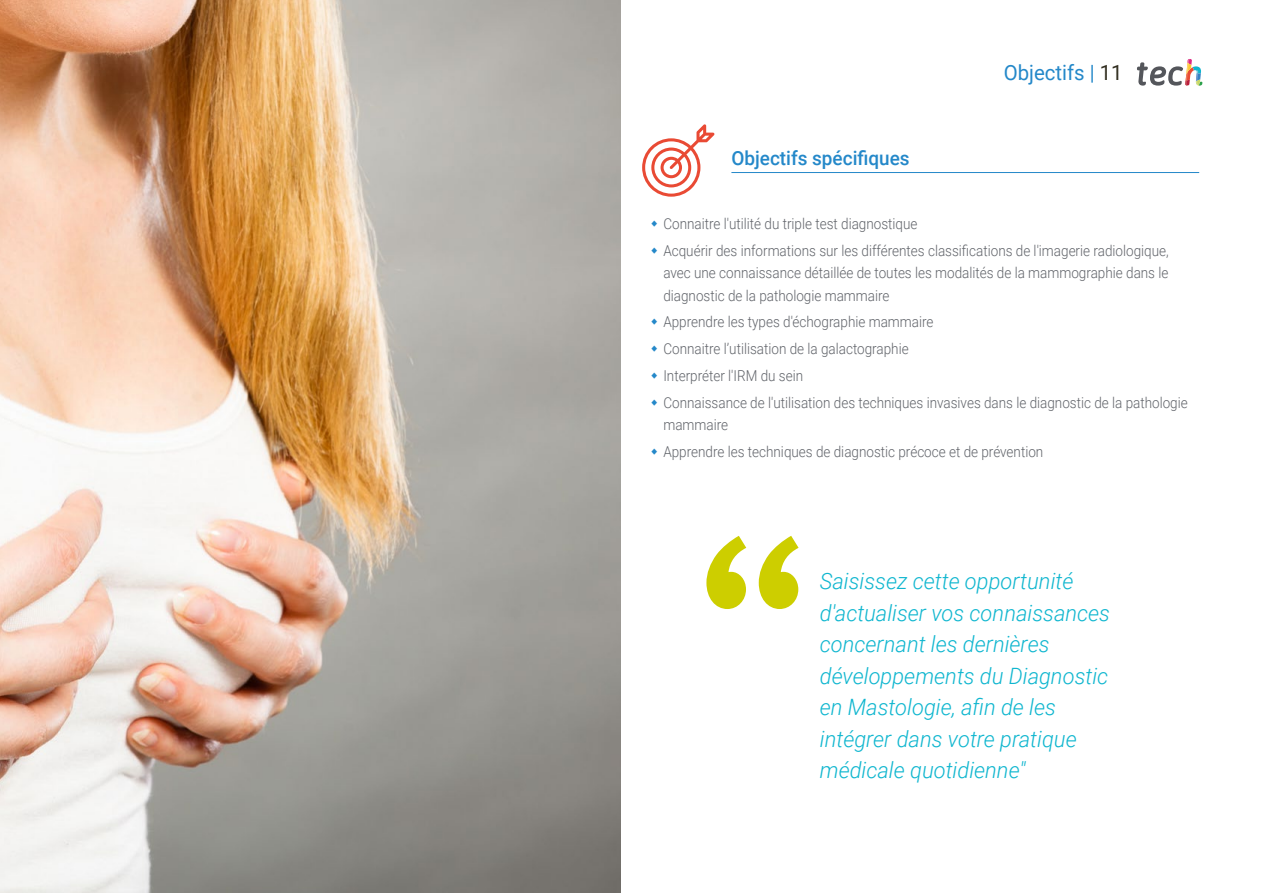
<style>
.page{position:relative;width:1263px;height:893px;background:#fff}
.page>*{position:absolute;margin:0;border:0;box-sizing:border-box;transform-origin:0 0}
.t1{font:italic 300 22.5px/31.5px "Roboto";color:#0fb6cf}
.t2{font:21px "Roboto";color:#2488c9}
.t3{font:500 19.5px "Roboto";color:#2488c9}
.t4{font:300 15px/26.7px "Roboto";color:#61646a;scale:.9 1}
.s1{color:#312e20}
</style>
<div class="page">
<img style="left:0;top:0;width:621px;height:893px">
<hr style="left:731px;top:172px;width:468px;height:1px;background:#2488c9">
<svg style="left:642px;top:124px;width:72px;height:73px"></svg>
<svg style="left:706px;top:536px;width:92px;height:73px"></svg>
<svg style="left:1137px;top:59px;width:65px;height:27px"></svg>
<h3 class="t3" style="left:731px;top:144px;width:180px">Objectifs spécifiques</h3>
<h2 class="t2" style="left:1004px;top:57px;width:120px">Objectifs | <span class="s1">11</span></h2>
<p class="t4" style="left:663px;top:210px;width:563px">Connaitre l'utilité du triple test diagnostique<br>Acquérir des informations sur les différentes classifications de l'imagerie radiologique,</p>
<p class="t4" style="left:663px;top:261px;width:563px;line-height:22.5px">avec une connaissance détaillée de toutes les modalités de la mammographie dans le diagnostic de la pathologie mammaire</p>
<p class="t4" style="left:663px;top:308px;width:584px">Apprendre les types d'échographie mammaire<br>Connaitre l’utilisation de la galactographie<br>Interpréter l'IRM du sein<br>Connaissance de l'utilisation des techniques invasives dans le diagnostic de la pathologie</p>
<p class="t4" style="left:663px;top:411px;width:424px">mammaire<br>Apprendre les techniques de diagnostic précoce et de prévention</p>
<h1 class="t1" style="left:820px;top:565px;width:292px">Saisissez cette opportunité d'actualiser vos connaissances concernant les dernières développements du Diagnostic en Mastologie, afin de les intégrer dans votre pratique médicale quotidienne"</h1>
</div>
